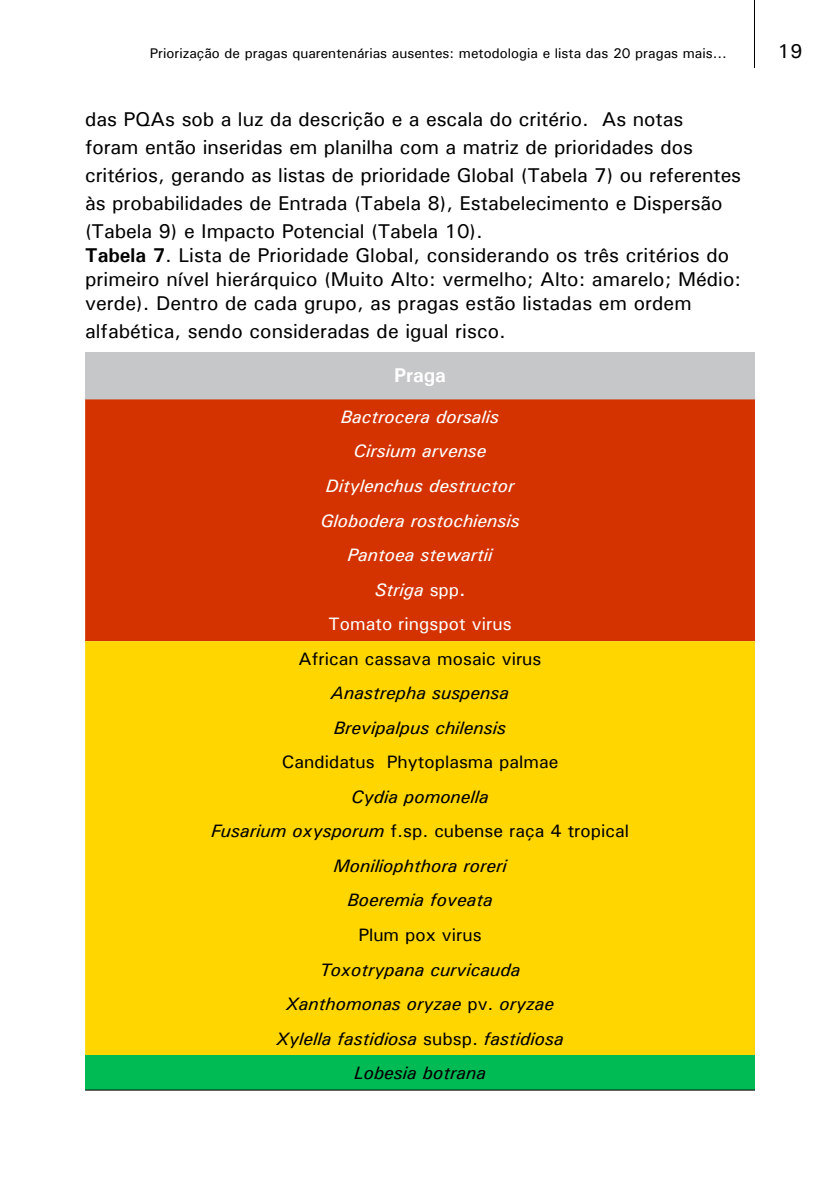
<style>
.page{position:relative;width:840px;height:1191px;background:#fff}
.page>*{position:absolute;margin:0;border:0;box-sizing:border-box;transform-origin:0 0}
.t1{font:500 20px/28px "Univers";letter-spacing:-.005em;color:#000}
.t2{font:700 20px "Univers";color:#fff}
.t3{font:italic 500 18px/34.6px "Univers";color:#000;text-align:center}
.t4{font:italic 500 18px/34.6px "Univers";color:#fff;text-align:center}
.t5{font:500 18px "Univers";color:#000}
.t6{font:500 14px "Univers";color:#000}
.s1{font-weight:700}
.s2{font-style:normal}
.s3{font-weight:700;font-style:normal}
</style>
<div class="page">
<hr style="left:753px;top:0;width:1px;height:68px;background:#000">
<div style="left:85px;top:351px;width:669px;height:48px;background:#c6c7c8"></div>
<div style="left:85px;top:399px;width:669px;height:242px;background:#d43300"></div>
<div style="left:85px;top:641px;width:669px;height:414px;background:#ffd600"></div>
<div style="left:85px;top:1055px;width:669px;height:35px;background:#00ba54"></div>
<hr style="left:85px;top:1089px;width:669px;height:1px;background:#000">
<p class="t6" style="left:150px;top:44px;width:578px">Priorização de pragas quarentenárias ausentes: metodologia e lista das 20 pragas mais...</p>
<p class="t1" style="left:777px;top:36px;width:27px">19</p>
<p class="t1" style="left:85px;top:104px;width:657px">das PQAs sob a luz da descrição e a escala do critério. As notas foram então inseridas em planilha com a matriz de prioridades dos critérios, gerando as listas de prioridade Global (Tabela 7) ou referentes às probabilidades de Entrada (Tabela 8), Estabelecimento e Dispersão (Tabela 9) e Impacto Potencial (Tabela 10).</p>
<p class="t1" style="left:85px;top:242px;width:657px;line-height:24px"><span class="s1">Tabela 7</span>. Lista de Prioridade Global, considerando os três critérios do primeiro nível hierárquico (Muito Alto: vermelho; Alto: amarelo; Médio: verde). Dentro de cada grupo, as pragas estão listadas em ordem</p>
<p class="t1" style="left:85px;top:316px;width:422px">alfabética, sendo consideradas de igual risco.</p>
<p class="t2" style="left:394px;top:363px;width:53px">Praga</p>
<p class="t4" style="left:320px;top:399px;width:201px">Bactrocera dorsalis<br>Cirsium arvense<br>Ditylenchus destructor<br>Globodera rostochiensis<br>Pantoea stewartii<br>Striga <span class="s2">spp</span><span class="s3">.<br></span><span class="s2">Tomato ringspot virus</span></p>
<p class="t5" style="left:298px;top:647px;width:244px">African cassava mosaic virus</p>
<p class="t3" style="left:331px;top:675px;width:180px;text-align:left">Anastrepha suspensa<br>Brevipalpus chilensis</p>
<p class="t5" style="left:281px;top:750px;width:278px">Candidatus Phytoplasma palmae</p>
<p class="t3" style="left:211px;top:779px;width:419px">Cydia pomonella<br>Fusarium oxysporum <span class="s2">f.sp. cubense raça 4 tropical<br></span>Moniliophthora roreri<br>Boeremia foveata</p>
<p class="t5" style="left:358px;top:923px;width:125px">Plum pox virus</p>
<p class="t3" style="left:276px;top:951px;width:289px">Toxotrypana curvicauda<br>Xanthomonas oryzae <span class="s2">pv.</span> oryzae<br>Xylella fastidiosa <span class="s2">subsp.</span> fastidiosa<br>Lobesia botrana</p>
</div>
